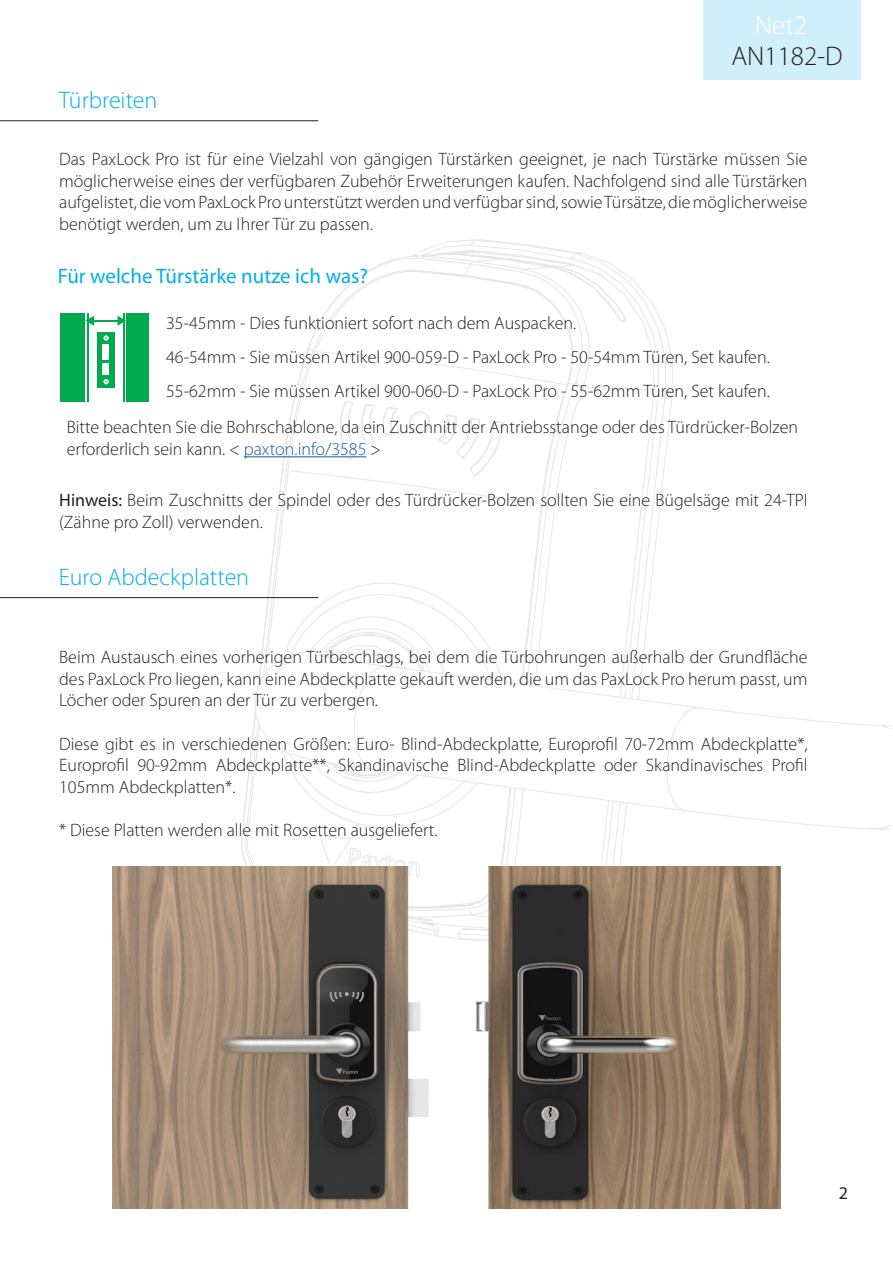
<style>
.page{position:relative;width:893px;height:1263px;background:#fff}
.page>*{position:absolute;margin:0;border:0;box-sizing:border-box;transform-origin:0 0}
.t1{font:300 27px "Myriad Pro";color:#231f20}
.t2{font:300 27px "Myriad Pro";color:#fff}
.Section_title{font:300 24px "Myriad Pro";color:#00aeef}
.Section_title-2{font:21px "Myriad Pro";color:#00aeef}
.Text_-_9pt_Bold_Tile{font:300 18px/21.6px "Myriad Pro";color:#231f20;text-align:justify}
.t3{font:18px "Myriad Pro";color:#231f20}
.s1{color:#175d9e}
.s2{font-weight:400}
</style>
<div class="page">
<div style="left:704px;top:0;width:157px;height:80px;background:#cfeffb"></div>
<svg style="left:241px;top:239px;width:432px;height:628px"></svg>
<svg style="left:432px;top:253px;width:193px;height:69px"></svg>
<svg style="left:572px;top:651px;width:318px;height:180px"></svg>
<svg style="left:441px;top:271px;width:131px;height:596px"></svg>
<svg style="left:247px;top:271px;width:194px;height:596px"></svg>
<hr style="left:0;top:121px;width:318px;height:1px;background:#231f20">
<hr style="left:0;top:597px;width:318px;height:1px;background:#231f20">
<hr style="left:244px;top:456px;width:123px;height:1px;background:#175d9e">
<img style="left:112px;top:867px;width:669px;height:342px">
<div style="left:60px;top:314px;width:89px;height:87px;background:#00aa4d"></div>
<div style="left:86px;top:312px;width:40px;height:91px;background:#fff"></div>
<hr style="left:87px;top:314px;width:2px;height:87px;background:#00aa4d">
<hr style="left:124px;top:314px;width:1px;height:87px;background:#00aa4d">
<svg style="left:85px;top:316px;width:41px;height:10px"></svg>
<svg style="left:98px;top:332px;width:16px;height:56px"></svg>
<svg style="left:104px;top:336px;width:4px;height:4px"></svg>
<div style="left:103px;top:344px;width:6px;height:16px;background:#fff"></div>
<div style="left:103px;top:364px;width:6px;height:11px;background:#fff"></div>
<svg style="left:104px;top:379px;width:4px;height:5px"></svg>
<h1 class="t2" style="left:755px;top:9px;width:53px">Net2</h1>
<p class="Section_title" style="left:59px;top:86px;width:100px">Türbreiten</p>
<h1 class="t1" style="left:731px;top:40px;width:113px">AN1182-D</h1>
<p class="Text_-_9pt_Bold_Tile" style="left:59px;top:148px;width:750px">Das PaxLock Pro ist für eine Vielzahl von gängigen Türstärken geeignet, je nach Türstärke müssen Sie möglicherweise eines der verfügbaren Zubehör Erweiterungen kaufen. Nachfolgend sind alle Türstärken aufgelistet, die vom PaxLock Pro unterstützt werden und verfügbar sind, sowie Türsätze, die möglicherweise benötigt werden, um zu Ihrer Tür zu passen.</p>
<p class="Section_title-2" style="left:58px;top:263px;width:312px">Für welche Türstärke nutze ich was?</p>
<p class="Text_-_9pt_Bold_Tile" style="left:166px;top:312px;width:412px">35-45mm - Dies funktioniert sofort nach dem Auspacken.</p>
<p class="Text_-_9pt_Bold_Tile" style="left:166px;top:346px;width:605px">46-54mm - Sie müssen Artikel 900-059-D - PaxLock Pro - 50-54mm Türen, Set kaufen.</p>
<p class="Text_-_9pt_Bold_Tile" style="left:166px;top:380px;width:605px">55-62mm - Sie müssen Artikel 900-060-D - PaxLock Pro - 55-62mm Türen, Set kaufen.</p>
<p class="Text_-_9pt_Bold_Tile" style="left:67px;top:416px;width:733px">Bitte beachten Sie die Bohrschablone, da ein Zuschnitt der Antriebsstange oder des Türdrücker-Bolzen erforderlich sein kann. &lt; <span class="s1">paxton.info/3585</span> &gt;</p>
<p class="Text_-_9pt_Bold_Tile" style="left:59px;top:489px;width:750px"><span class="s2">Hinweis:</span> Beim Zuschnitts der Spindel oder des Türdrücker-Bolzen sollten Sie eine Bügelsäge mit 24-TPI (Zähne pro Zoll) verwenden.</p>
<p class="Section_title" style="left:59px;top:562px;width:192px">Euro Abdeckplatten</p>
<p class="Text_-_9pt_Bold_Tile" style="left:59px;top:646px;width:750px">Beim Austausch eines vorherigen Türbeschlags, bei dem die Türbohrungen außerhalb der Grundfläche des PaxLock Pro liegen, kann eine Abdeckplatte gekauft werden, die um das PaxLock Pro herum passt, um Löcher oder Spuren an der Tür zu verbergen.</p>
<p class="Text_-_9pt_Bold_Tile" style="left:59px;top:732px;width:750px">Diese gibt es in verschiedenen Größen: Euro- Blind-Abdeckplatte, Europrofil 70-72mm Abdeckplatte*, Europrofil 90-92mm Abdeckplatte**, Skandinavische Blind-Abdeckplatte oder Skandinavisches Profil 105mm Abdeckplatten*.</p>
<p class="Text_-_9pt_Bold_Tile" style="left:59px;top:819px;width:380px">* Diese Platten werden alle mit Rosetten ausgeliefert.</p>
<p class="t3" style="left:839px;top:1182px;width:11px">2</p>
</div>
